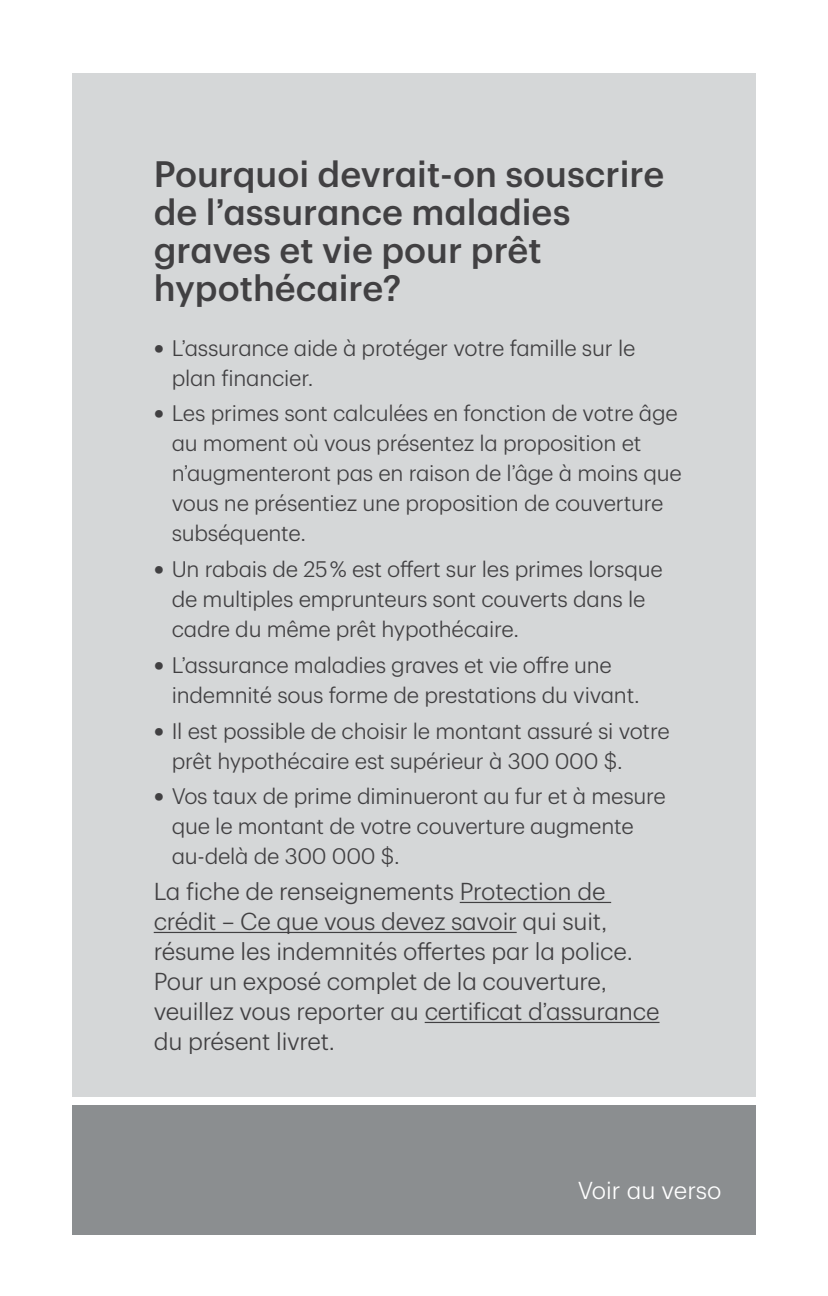
<style>
.page{position:relative;width:828px;height:1296px;background:#fff}
.page>*{position:absolute;margin:0;border:0;box-sizing:border-box;transform-origin:0 0}
.t1{font:500 36px/38px "TD Graphik";color:#414042}
.t2{font:300 24px/30px "TD Graphik";letter-spacing:-.01em;color:#414042}
.t3{font:300 24px "TD Graphik";color:#fff}
.t4{font:300 22px/30px "TD Graphik";letter-spacing:-.01em;color:#414042}
.s1{font-weight:500;font-size:30px}
</style>
<div class="page">
<div style="left:72px;top:73px;width:684px;height:1024px;background:#d5d7d8"></div>
<div style="left:72px;top:1105px;width:684px;height:130px;background:#8b8e90"></div>
<hr style="left:460px;top:902px;width:151px;height:1px;background:#414042">
<hr style="left:154px;top:932px;width:363px;height:1px;background:#414042">
<hr style="left:425px;top:1022px;width:235px;height:1px;background:#414042">
<h1 class="t1" style="left:154px;top:152px;width:512px">Pourquoi devrait-on souscrire de l’assurance maladies graves et vie pour prêt hypothécaire?</h1>
<p class="t4" style="left:172px;top:331px;width:465px;text-indent:-18px"><span class="s1">•</span> L’assurance aide à protéger votre famille sur le plan financier.</p>
<p class="t4" style="left:172px;top:396px;width:512px;text-indent:-18px"><span class="s1">•</span> Les primes sont calculées en fonction de votre âge au moment où vous présentez la proposition et n’augmenteront pas en raison de l’âge à moins que vous ne présentiez une proposition de couverture subséquente.</p>
<p class="t4" style="left:172px;top:552px;width:493px;text-indent:-18px"><span class="s1">•</span> Un rabais de 25 % est offert sur les primes lorsque de multiples emprunteurs sont couverts dans le cadre du même prêt hypothécaire.</p>
<p class="t4" style="left:172px;top:648px;width:470px;text-indent:-18px"><span class="s1">•</span> L’assurance maladies graves et vie offre une indemnité sous forme de prestations du vivant.</p>
<p class="t4" style="left:172px;top:714px;width:499px;text-indent:-18px"><span class="s1">•</span> Il est possible de choisir le montant assuré si votre prêt hypothécaire est supérieur à 300 000 $.</p>
<p class="t4" style="left:172px;top:780px;width:496px;text-indent:-18px"><span class="s1">•</span> Vos taux de prime diminueront au fur et à mesure que le montant de votre couverture augmente au-delà de 300 000 $.</p>
<p class="t2" style="left:154px;top:874px;width:507px">La fiche de renseignements Protection de crédit – Ce que vous devez savoir qui suit, résume les indemnités offertes par la police.<br>Pour un exposé complet de la couverture, veuillez vous reporter au certificat d’assurance du présent livret.</p>
<p class="t3" style="left:578px;top:1172px;width:145px">Voir au verso</p>
</div>
